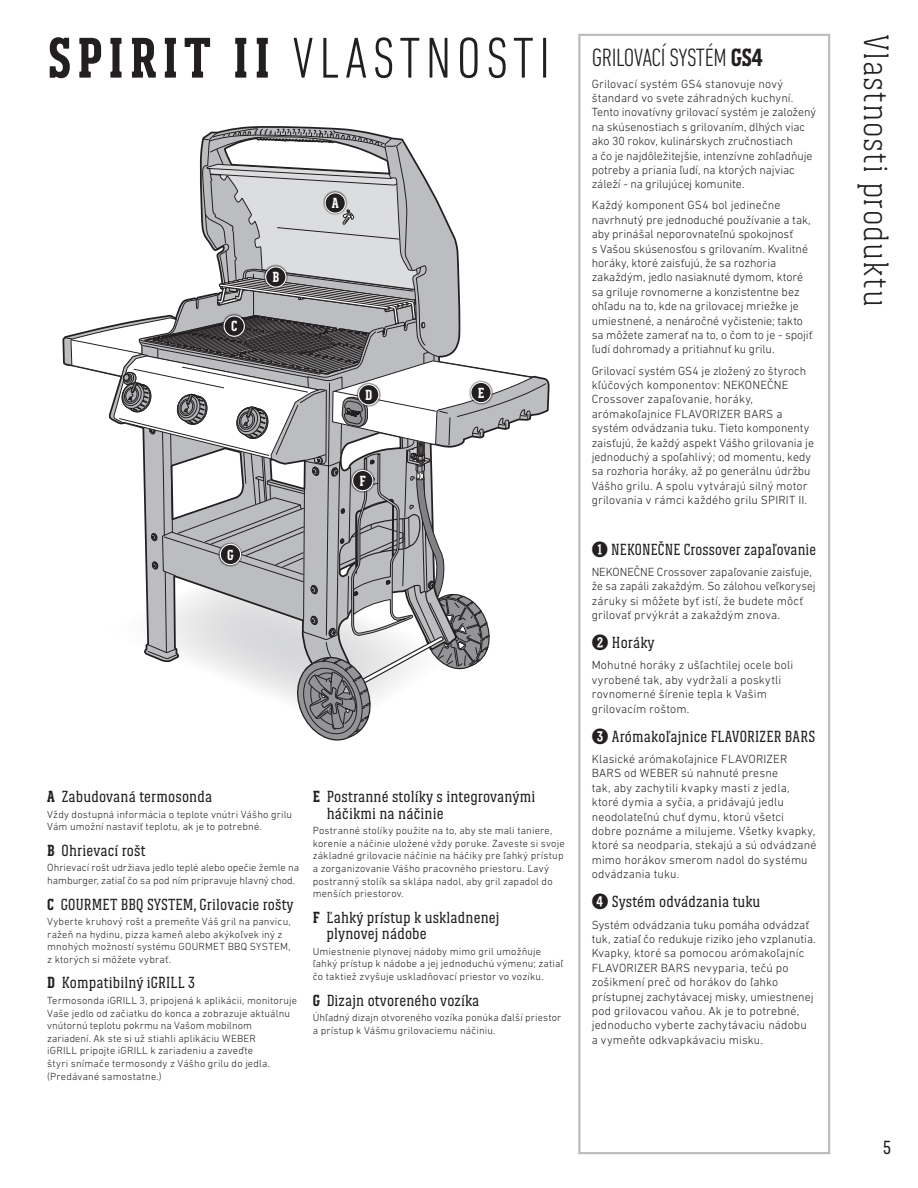
<style>
.page{position:relative;width:918px;height:1188px;background:#fff}
.page>*{position:absolute;margin:0;border:0;box-sizing:border-box;transform-origin:0 0}
.t1{font:300 condensed 58.5px "DIN Next LT Pro";letter-spacing:.09em;color:#231f20}
.t2{font:300 36px "Weber Serif";letter-spacing:.025em;color:#231f20}
.t3{font:300 condensed 25.5px "DIN Next LT Pro";letter-spacing:-.02em;color:#231f20}
.t4{font:19.5px "Weber Serif";color:#231f20}
.t5{font:16.5px/16.5px "Weber Serif";letter-spacing:.01em;color:#231f20}
.t6{font:700 15px "Weber Serif";color:#fff}
.t7{font:300 12px/14.4px "DIN Next LT Pro";letter-spacing:.005em;color:#231f20}
.t8{font:300 10.5px/12.6px "DIN Next LT Pro";letter-spacing:.015em;color:#231f20}
.s1{font-family:"Weber Serif";font-weight:700;font-stretch:normal}
.s2{font-weight:700}
.s3{font-weight:700;font-size:22.5px}
</style>
<div class="page">
<div style="left:578px;top:34px;width:252px;height:1120px;background:#fff;border:2px solid #bcbdc0"></div>
<svg style="left:65px;top:128px;width:481px;height:613px"></svg>
<div style="left:323px;top:190px;width:25px;height:26px;background:#231f20;opacity:.75"></div>
<div style="left:325px;top:193px;width:20px;height:20px;background:#231f20;border-radius:50%"></div>
<div style="left:325px;top:192px;width:21px;height:22px;border:1px solid #fff;border-radius:50%"></div>
<div style="left:263px;top:264px;width:25px;height:26px;background:#231f20;opacity:.75"></div>
<div style="left:266px;top:267px;width:20px;height:20px;background:#231f20;border-radius:50%"></div>
<div style="left:265px;top:266px;width:22px;height:22px;border:1px solid #fff;border-radius:50%"></div>
<div style="left:222px;top:313px;width:25px;height:26px;background:#231f20;opacity:.75"></div>
<div style="left:224px;top:316px;width:20px;height:20px;background:#231f20;border-radius:50%"></div>
<div style="left:224px;top:315px;width:21px;height:22px;border:1px solid #fff;border-radius:50%"></div>
<div style="left:356px;top:382px;width:25px;height:25px;background:#231f20;opacity:.75"></div>
<div style="left:359px;top:385px;width:20px;height:20px;background:#231f20;border-radius:50%"></div>
<div style="left:358px;top:384px;width:21px;height:21px;border:1px solid #fff;border-radius:50%"></div>
<div style="left:469px;top:380px;width:25px;height:25px;background:#231f20;opacity:.75"></div>
<div style="left:471px;top:382px;width:20px;height:21px;background:#231f20;border-radius:50%"></div>
<div style="left:470px;top:382px;width:22px;height:21px;border:1px solid #fff;border-radius:50%"></div>
<div style="left:350px;top:468px;width:25px;height:25px;background:#231f20;opacity:.75"></div>
<div style="left:353px;top:470px;width:20px;height:21px;background:#231f20;border-radius:50%"></div>
<div style="left:352px;top:470px;width:21px;height:21px;border:1px solid #fff;border-radius:50%"></div>
<div style="left:218px;top:542px;width:25px;height:25px;background:#231f20;opacity:.75"></div>
<div style="left:220px;top:544px;width:21px;height:21px;background:#231f20;border-radius:50%"></div>
<div style="left:220px;top:544px;width:21px;height:21px;border:1px solid #fff;border-radius:50%"></div>
<h1 class="t1" style="left:47px;top:25px;width:504px"><span class="s1">SPIRIT II</span> VLASTNOSTI</h1>
<p class="t6" style="left:231px;top:318px;width:8px">C</p>
<p class="t6" style="left:272px;top:269px;width:8px">B</p>
<p class="t6" style="left:227px;top:546px;width:8px">G</p>
<p class="t6" style="left:332px;top:195px;width:9px">A</p>
<p class="t6" style="left:365px;top:386px;width:9px">D</p>
<p class="t6" style="left:478px;top:384px;width:8px">E</p>
<p class="t6" style="left:360px;top:472px;width:8px">F</p>
<h3 class="t5" style="left:47px;top:788px;width:167px"><span class="s2">A</span> Zabudovaná termosonda</h3>
<p class="t8" style="left:47px;top:808px;width:246px">Vždy dostupná informácia o teplote vnútri Vášho grilu<br>Vám umožní nastaviť teplotu, ak je to potrebné.</p>
<h3 class="t5" style="left:47px;top:842px;width:100px"><span class="s2">B</span> Ohrievací rošt</h3>
<p class="t8" style="left:47px;top:861px;width:253px">Ohrievací rošt udržiava jedlo teplé alebo opečie žemle na hamburger, zatiaľ čo sa pod ním pripravuje hlavný chod.</p>
<h3 class="t5" style="left:47px;top:896px;width:248px"><span class="s2">C</span> GOURMET BBQ SYSTEM, Grilovacie rošty</h3>
<p class="t8" style="left:47px;top:915px;width:245px">Vyberte kruhový rošt a premeňte Váš gril na panvicu, ražeň na hydinu, pizza kameň alebo akýkoľvek iný z mnohých možností systému GOURMET BBQ SYSTEM, z ktorých si môžete vybrať.</p>
<h3 class="t5" style="left:47px;top:975px;width:149px"><span class="s2">D</span> Kompatibilný iGRILL 3</h3>
<p class="t8" style="left:47px;top:994px;width:251px">Termosonda iGRILL 3, pripojená k aplikácii, monitoruje Vaše jedlo od začiatku do konca a zobrazuje aktuálnu vnútornú teplotu pokrmu na Vašom mobilnom zariadení. Ak ste si už stiahli aplikáciu WEBER<br>iGRILL pripojte iGRILL k zariadeniu a zaveďte<br>štyri snímače termosondy z Vášho grilu do jedla. (Predávané samostatne.)</p>
<h3 class="t5" style="left:327px;top:788px;width:210px;text-indent:-14px"><span class="s2">E</span> Postranné stolíky s integrovanými háčikmi na náčinie</h3>
<p class="t8" style="left:313px;top:824px;width:253px">Postranné stolíky použite na to, aby ste mali taniere, korenie a náčinie uložené vždy poruke. Zaveste si svoje základné grilovacie náčinie na háčiky pre ľahký prístup a zorganizovanie Vášho pracovného priestoru. Ľavý postranný stolík sa sklápa nadol, aby gril zapadol do menších priestorov.</p>
<h3 class="t5" style="left:327px;top:909px;width:174px;text-indent:-14px"><span class="s2">F</span> Ľahký prístup k uskladnenej plynovej nádobe</h3>
<p class="t8" style="left:313px;top:945px;width:252px">Umiestnenie plynovej nádoby mimo gril umožňuje ľahký prístup k nádobe a jej jednoduchú výmenu; zatiaľ čo taktiež zvyšuje uskladňovací priestor vo vozíku.</p>
<h3 class="t5" style="left:313px;top:992px;width:168px"><span class="s2">G</span> Dizajn otvoreného vozíka</h3>
<p class="t8" style="left:313px;top:1011px;width:250px">Úhľadný dizajn otvoreného vozíka ponúka ďalší priestor a prístup k Vášmu grilovaciemu náčiniu.</p>
<h3 class="t3" style="left:592px;top:43px;width:173px">GRILOVACÍ SYSTÉM <span class="s1">GS4</span></h3>
<p class="t7" style="left:592px;top:76px;width:226px">Grilovací systém GS4 stanovuje nový štandard vo svete záhradných kuchyní.<br>Tento inovatívny grilovací systém je založený na skúsenostiach s grilovaním, dlhých viac ako 30 rokov, kulinárskych zručnostiach<br>a čo je najdôležitejšie, intenzívne zohľadňuje potreby a priania ľudí, na ktorých najviac záleží - na grilujúcej komunite.</p>
<p class="t7" style="left:592px;top:198px;width:222px">Každý komponent GS4 bol jedinečne navrhnutý pre jednoduché používanie a tak, aby prinášal neporovnateľnú spokojnosť<br>s Vašou skúsenosťou s grilovaním. Kvalitné horáky, ktoré zaisťujú, že sa rozhoria zakaždým, jedlo nasiaknuté dymom, ktoré sa griluje rovnomerne a konzistentne bez ohľadu na to, kde na grilovacej mriežke je umiestnené, a nenáročné vyčistenie; takto sa môžete zamerať na to, o čom to je - spojiť ľudí dohromady a pritiahnuť ku grilu.</p>
<p class="t7" style="left:592px;top:363px;width:224px">Grilovací systém GS4 je zložený zo štyroch kľúčových komponentov: NEKONEČNE Crossover zapaľovanie, horáky, arómakoľajnice FLAVORIZER BARS a systém odvádzania tuku. Tieto komponenty zaisťujú, že každý aspekt Vášho grilovania je jednoduchý a spoľahlivý; od momentu, kedy sa rozhoria horáky, až po generálnu údržbu Vášho grilu. A spolu vytvárajú silný motor grilovania v rámci každého grilu SPIRIT II.</p>
<h3 class="t5" style="left:592px;top:541px;width:226px"><span class="s3">1</span> NEKONEČNE Crossover zapaľovanie</h3>
<p class="t7" style="left:592px;top:564px;width:225px">NEKONEČNE Crossover zapaľovanie zaisťuje, že sa zapáli zakaždým. So zálohou veľkorysej záruky si môžete byť istí, že budete môcť grilovať prvýkrát a zakaždým znova.</p>
<h3 class="t5" style="left:592px;top:634px;width:64px"><span class="s3">2</span> Horáky</h3>
<p class="t7" style="left:592px;top:658px;width:203px">Mohutné horáky z ušľachtilej ocele boli vyrobené tak, aby vydržali a poskytli rovnomerné šírenie tepla k Vašim grilovacím roštom.</p>
<h3 class="t5" style="left:592px;top:728px;width:225px"><span class="s3">3</span> Arómakoľajnice FLAVORIZER BARS</h3>
<p class="t7" style="left:592px;top:752px;width:226px">Klasické arómakoľajnice FLAVORIZER BARS od WEBER sú nahnuté presne<br>tak, aby zachytili kvapky masti z jedla, ktoré dymia a syčia, a pridávajú jedlu neodolateľnú chuť dymu, ktorú všetci dobre poznáme a milujeme. Všetky kvapky, ktoré sa neodparia, stekajú a sú odvádzané mimo horákov smerom nadol do systému odvádzania tuku.</p>
<h3 class="t5" style="left:592px;top:894px;width:170px"><span class="s3">4</span> Systém odvádzania tuku</h3>
<p class="t7" style="left:592px;top:917px;width:226px">Systém odvádzania tuku pomáha odvádzať tuk, zatiaľ čo redukuje riziko jeho vzplanutia.<br>Kvapky, ktoré sa pomocou arómakoľajníc FLAVORIZER BARS nevyparia, tečú po zošikmení preč od horákov do ľahko prístupnej zachytávacej misky, umiestnenej pod grilovacou vaňou. Ak je to potrebné, jednoducho vyberte zachytávaciu nádobu a vymeňte odkvapkávaciu misku.</p>
<h2 class="t2" style="left:896px;top:34px;width:274px;rotate:90deg">Vlastnosti produktu</h2>
<h3 class="t4" style="left:883px;top:1137px;width:9px">5</h3>
</div>
